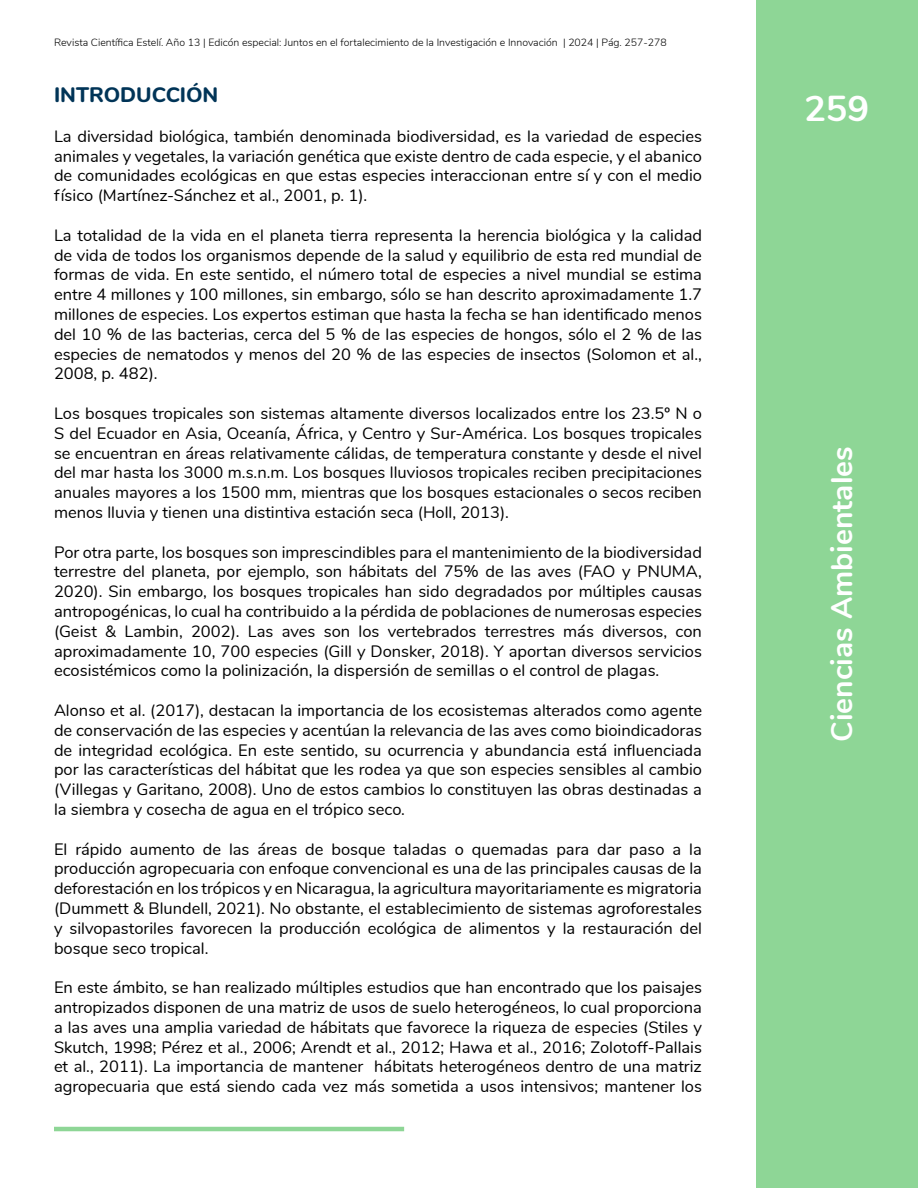
<style>
.page{position:relative;width:918px;height:1188px;background:#fff}
.page>*{position:absolute;margin:0;border:0;box-sizing:border-box;transform-origin:0 0}
.t1{font:700 36px "Nunito";color:#fff}
.t2{font:700 30px "Nunito";color:#fff}
.t3{font:800 21px "Nunito";color:#003457}
.t4{font:16.5px/19.8px "Nunito";color:#000;text-align:justify}
.t5{font:300 10.5px "Nunito";color:#000}
</style>
<div class="page">
<div style="left:756px;top:0;width:162px;height:1188px;background:#8ed696"></div>
<hr style="left:54px;top:1127px;width:350px;height:4px;background:#8ed696">
<p class="t5" style="left:54px;top:34px;width:614px">Revista Científica Estelí. Año 13 | Edicón especial: Juntos en el fortalecimiento de la Investigación e Innovación | 2024 | Pág. 257-278</p>
<p class="t3" style="left:54px;top:79px;width:166px">INTRODUCCIÓN</p>
<p class="t4" style="left:54px;top:125px;width:650px">La diversidad biológica, también denominada biodiversidad, es la variedad de especies animales y vegetales, la variación genética que existe dentro de cada especie, y el abanico de comunidades ecológicas en que estas especies interaccionan entre sí y con el medio físico (Martínez-Sánchez et al., 2001, p. 1).</p>
<p class="t4" style="left:54px;top:224px;width:650px">La totalidad de la vida en el planeta tierra representa la herencia biológica y la calidad de vida de todos los organismos depende de la salud y equilibrio de esta red mundial de formas de vida. En este sentido, el número total de especies a nivel mundial se estima entre 4 millones y 100 millones, sin embargo, sólo se han descrito aproximadamente 1.7 millones de especies. Los expertos estiman que hasta la fecha se han identificado menos del 10 % de las bacterias, cerca del 5 % de las especies de hongos, sólo el 2 % de las especies de nematodos y menos del 20 % de las especies de insectos (Solomon et al., 2008, p. 482).</p>
<p class="t4" style="left:54px;top:402px;width:650px">Los bosques tropicales son sistemas altamente diversos localizados entre los 23.5º N o S del Ecuador en Asia, Oceanía, África, y Centro y Sur-América. Los bosques tropicales se encuentran en áreas relativamente cálidas, de temperatura constante y desde el nivel del mar hasta los 3000 m.s.n.m. Los bosques lluviosos tropicales reciben precipitaciones anuales mayores a los 1500 mm, mientras que los bosques estacionales o secos reciben menos lluvia y tienen una distintiva estación seca (Holl, 2013).</p>
<p class="t4" style="left:54px;top:541px;width:650px">Por otra parte, los bosques son imprescindibles para el mantenimiento de la biodiversidad terrestre del planeta, por ejemplo, son hábitats del 75% de las aves (FAO y PNUMA, 2020). Sin embargo, los bosques tropicales han sido degradados por múltiples causas antropogénicas, lo cual ha contribuido a la pérdida de poblaciones de numerosas especies (Geist &amp; Lambin, 2002). Las aves son los vertebrados terrestres más diversos, con aproximadamente 10, 700 especies (Gill y Donsker, 2018). Y aportan diversos servicios ecosistémicos como la polinización, la dispersión de semillas o el control de plagas.</p>
<p class="t4" style="left:54px;top:699px;width:650px">Alonso et al. (2017), destacan la importancia de los ecosistemas alterados como agente de conservación de las especies y acentúan la relevancia de las aves como bioindicadoras de integridad ecológica. En este sentido, su ocurrencia y abundancia está influenciada por las características del hábitat que les rodea ya que son especies sensibles al cambio (Villegas y Garitano, 2008). Uno de estos cambios lo constituyen las obras destinadas a la siembra y cosecha de agua en el trópico seco.</p>
<p class="t4" style="left:54px;top:838px;width:650px">El rápido aumento de las áreas de bosque taladas o quemadas para dar paso a la producción agropecuaria con enfoque convencional es una de las principales causas de la deforestación en los trópicos y en Nicaragua, la agricultura mayoritariamente es migratoria (Dummett &amp; Blundell, 2021). No obstante, el establecimiento de sistemas agroforestales y silvopastoriles favorecen la producción ecológica de alimentos y la restauración del bosque seco tropical.</p>
<p class="t4" style="left:54px;top:977px;width:650px">En este ámbito, se han realizado múltiples estudios que han encontrado que los paisajes antropizados disponen de una matriz de usos de suelo heterogéneos, lo cual proporciona a las aves una amplia variedad de hábitats que favorece la riqueza de especies (Stiles y Skutch, 1998; Pérez et al., 2006; Arendt et al., 2012; Hawa et al., 2016; Zolotoff-Pallais et al., 2011). La importancia de mantener hábitats heterogéneos dentro de una matriz agropecuaria que está siendo cada vez más sometida a usos intensivos; mantener los</p>
<h1 class="t1" style="left:804px;top:82px;width:66px">259</h1>
<h2 class="t2" style="left:820px;top:742px;width:297px;rotate:-90deg">Ciencias Ambientales</h2>
</div>
